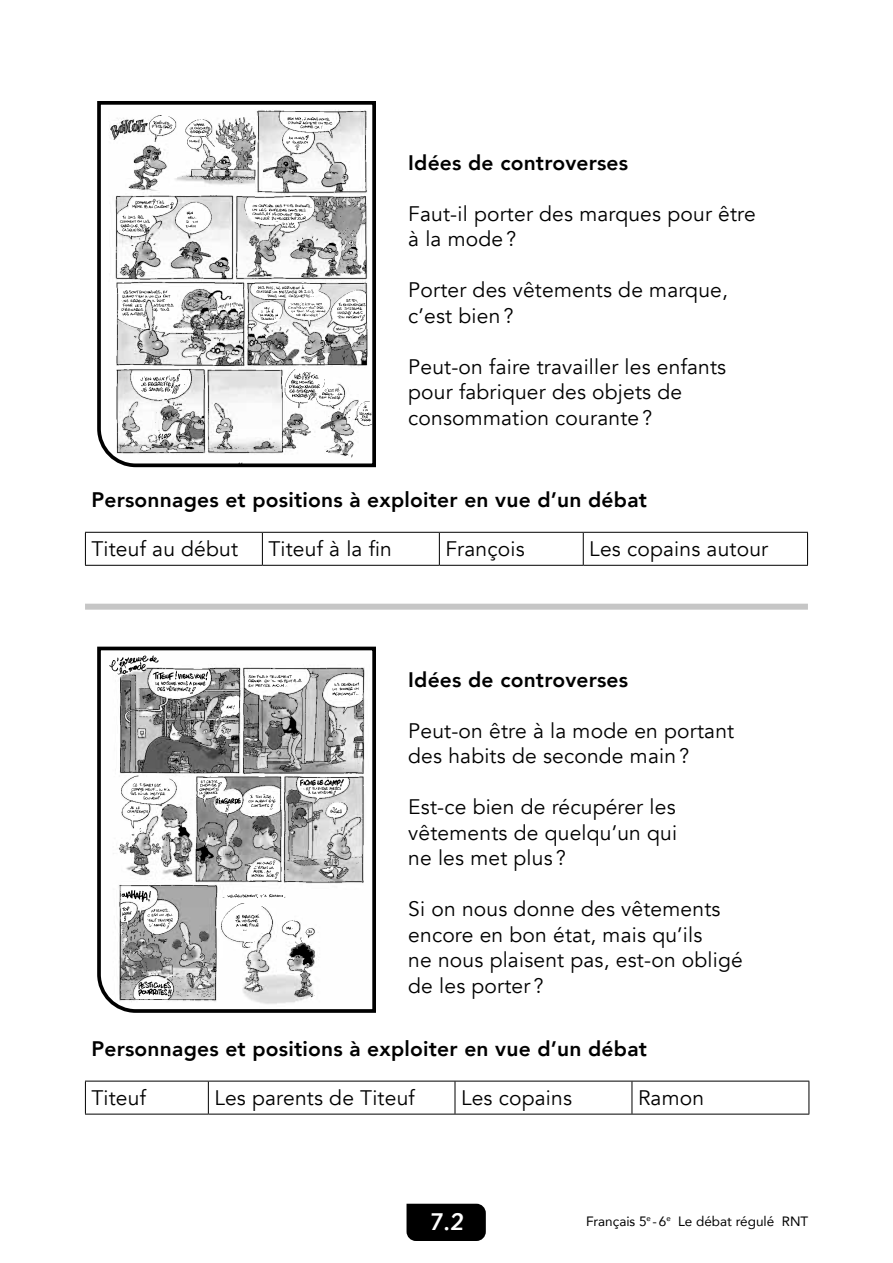
<style>
.page{position:relative;width:893px;height:1263px;background:#fff}
.page>*{position:absolute;margin:0;border:0;box-sizing:border-box;transform-origin:0 0}
.t1{font:500 27px "Sassoon Primary W01";color:#fff}
.t2{font:21px/25.5px "Avenir";letter-spacing:.01em;color:#000}
.t3{font:800 21px "Avenir";letter-spacing:.01em;color:#000}
.t4{font:13.5px "Avenir";color:#000}
.t5{font:4.8px "Helvetica";color:#000}
</style>
<div class="page">
<div style="left:406px;top:1204px;width:80px;height:37px;background:#000"></div>
<hr style="left:85px;top:532px;width:177px;height:1px;background:#000">
<hr style="left:85px;top:533px;width:1px;height:32px;background:#000">
<hr style="left:262px;top:532px;width:177px;height:1px;background:#000">
<hr style="left:262px;top:533px;width:1px;height:32px;background:#000">
<hr style="left:439px;top:532px;width:144px;height:1px;background:#000">
<hr style="left:439px;top:533px;width:1px;height:32px;background:#000">
<hr style="left:583px;top:532px;width:225px;height:1px;background:#000">
<hr style="left:583px;top:533px;width:1px;height:32px;background:#000">
<hr style="left:807px;top:533px;width:1px;height:32px;background:#000">
<hr style="left:85px;top:565px;width:177px;height:1px;background:#000">
<hr style="left:262px;top:565px;width:177px;height:1px;background:#000">
<hr style="left:439px;top:565px;width:144px;height:1px;background:#000">
<hr style="left:583px;top:565px;width:225px;height:1px;background:#000">
<hr style="left:85px;top:1081px;width:123px;height:1px;background:#000">
<hr style="left:85px;top:1081px;width:1px;height:33px;background:#000">
<hr style="left:208px;top:1081px;width:247px;height:1px;background:#000">
<hr style="left:208px;top:1081px;width:1px;height:33px;background:#000">
<hr style="left:455px;top:1081px;width:177px;height:1px;background:#000">
<hr style="left:455px;top:1081px;width:1px;height:33px;background:#000">
<hr style="left:632px;top:1081px;width:177px;height:1px;background:#000">
<hr style="left:632px;top:1081px;width:1px;height:33px;background:#000">
<hr style="left:809px;top:1081px;width:1px;height:33px;background:#000">
<hr style="left:85px;top:1114px;width:123px;height:1px;background:#000">
<hr style="left:208px;top:1114px;width:247px;height:1px;background:#000">
<hr style="left:455px;top:1114px;width:177px;height:1px;background:#000">
<hr style="left:632px;top:1114px;width:177px;height:1px;background:#000">
<svg style="left:97px;top:101px;width:279px;height:367px"></svg>
<svg style="left:97px;top:646px;width:279px;height:367px"></svg>
<div style="left:85px;top:604px;width:723px;height:6px;background:#c6c6c6"></div>
<p class="t5" style="left:238px;top:462px;width:7px">41</p>
<p class="t3" style="left:408px;top:146px;width:221px">Idées de controverses</p>
<p class="t2" style="left:408px;top:201px;width:349px">Faut-il porter des marques pour être à la mode ?</p>
<p class="t2" style="left:408px;top:278px;width:321px">Porter des vêtements de marque, c’est bien ?</p>
<p class="t2" style="left:408px;top:354px;width:319px">Peut-on faire travailler les enfants pour fabriquer des objets de consommation courante ?</p>
<p class="t3" style="left:91px;top:483px;width:557px">Personnages et positions à exploiter en vue d’un débat</p>
<p class="t2" style="left:91px;top:537px;width:148px">Titeuf au début</p>
<p class="t2" style="left:268px;top:537px;width:125px">Titeuf à la fin</p>
<p class="t2" style="left:445px;top:537px;width:81px">François</p>
<p class="t2" style="left:589px;top:537px;width:180px">Les copains autour</p>
<p class="t3" style="left:408px;top:663px;width:221px">Idées de controverses</p>
<p class="t2" style="left:408px;top:718px;width:327px">Peut-on être à la mode en portant des habits de seconde main ?</p>
<p class="t2" style="left:408px;top:795px;width:270px;text-align:justify">Est-ce bien de récupérer les vêtements de quelqu’un qui ne les met plus ?</p>
<p class="t2" style="left:408px;top:897px;width:336px">Si on nous donne des vêtements encore en bon état, mais qu’ils<br>ne nous plaisent pas, est-on obligé de les porter ?</p>
<p class="t3" style="left:91px;top:1032px;width:557px">Personnages et positions à exploiter en vue d’un débat</p>
<p class="t2" style="left:91px;top:1086px;width:56px">Titeuf</p>
<p class="t2" style="left:214px;top:1086px;width:202px">Les parents de Titeuf</p>
<p class="t2" style="left:461px;top:1086px;width:113px">Les copains</p>
<p class="t2" style="left:638px;top:1086px;width:68px">Ramon</p>
<p class="t1" style="left:429px;top:1206px;width:36px">7.2</p>
<p class="t4" style="left:586px;top:1210px;width:224px">Français 5<sup>e</sup> -6<sup>e</sup> Le débat régulé RNT</p>
</div>
